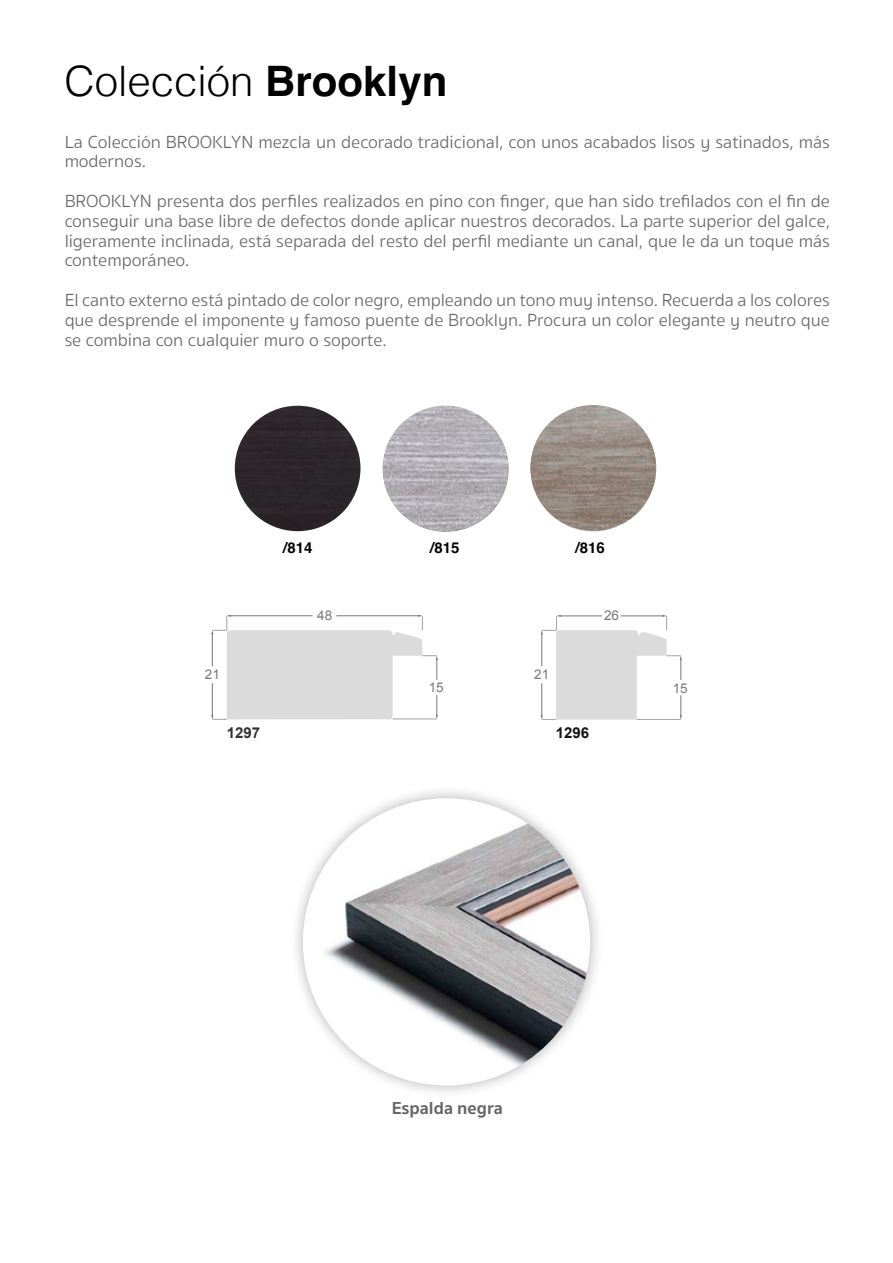
<style>
.page{position:relative;width:893px;height:1263px;background:#fff}
.page>*{position:absolute;margin:0;border:0;box-sizing:border-box;transform-origin:0 0}
.t1{font:300 42px "Helvetica";color:#000}
.t2{font:300 18px/19.8px "Sukhumvit Set";color:#000;text-align:justify}
.t3{font:700 18px "Sukhumvit Set";color:#000}
.t4{font:700 15px "Helvetica";color:#000}
.t5{font:700 15px "Arial";color:#151515}
.t6{font:700 15px "Arial";color:#323231}
.t7{font:13.5px "Arial";color:#787878}
.t8{font:13.35px "Arial";color:#787877}
.t9{font:13.35px "Arial";color:#787878}
.s1{font-weight:700}
</style>
<div class="page">
<svg style="left:541px;top:615px;width:141px;height:105px"></svg>
<svg style="left:211px;top:615px;width:227px;height:105px"></svg>
<div style="left:289px;top:784px;width:315px;height:315px;background:#000;opacity:.3"></div>
<img style="left:303px;top:798px;width:287px;height:287px;border-radius:144px">
<div style="left:235px;top:406px;width:125px;height:125px;background:#2c262a;border-radius:63px"></div>
<img style="left:383px;top:406px;width:125px;height:125px;border-radius:61px">
<img style="left:530px;top:405px;width:126px;height:125px;border-radius:63px">
<h1 class="t1" style="left:65px;top:45px;width:384px">Colección <span class="s1">Brooklyn</span></h1>
<p class="t2" style="left:65px;top:132px;width:767px">La Colección BROOKLYN mezcla un decorado tradicional, con unos acabados lisos y satinados, más modernos.</p>
<p class="t2" style="left:65px;top:192px;width:767px">BROOKLYN presenta dos perfiles realizados en pino con finger, que han sido trefilados con el fin de conseguir una base libre de defectos donde aplicar nuestros decorados. La parte superior del galce, ligeramente inclinada, está separada del resto del perfil mediante un canal, que le da un toque más contemporáneo.</p>
<p class="t2" style="left:65px;top:291px;width:767px">El canto externo está pintado de color negro, empleando un tono muy intenso. Recuerda a los colores que desprende el imponente y famoso puente de Brooklyn. Procura un color elegante y neutro que se combina con cualquier muro o soporte.</p>
<p class="t4" style="left:283px;top:539px;width:31px">/814</p>
<p class="t4" style="left:430px;top:539px;width:31px">/815</p>
<p class="t4" style="left:575px;top:539px;width:31px">/816</p>
<p class="t8" style="left:205px;top:665px;width:17px">21</p>
<p class="t6" style="left:227px;top:723px;width:35px">1297</p>
<p class="t8" style="left:317px;top:606px;width:17px">48</p>
<p class="t8" style="left:429px;top:679px;width:17px">15</p>
<p class="t7" style="left:604px;top:606px;width:17px">26</p>
<p class="t9" style="left:534px;top:666px;width:17px">21</p>
<p class="t5" style="left:556px;top:723px;width:35px">1296</p>
<p class="t7" style="left:673px;top:679px;width:17px">15</p>
<p class="t3" style="left:392px;top:1094px;width:113px">Espalda negra</p>
</div>
